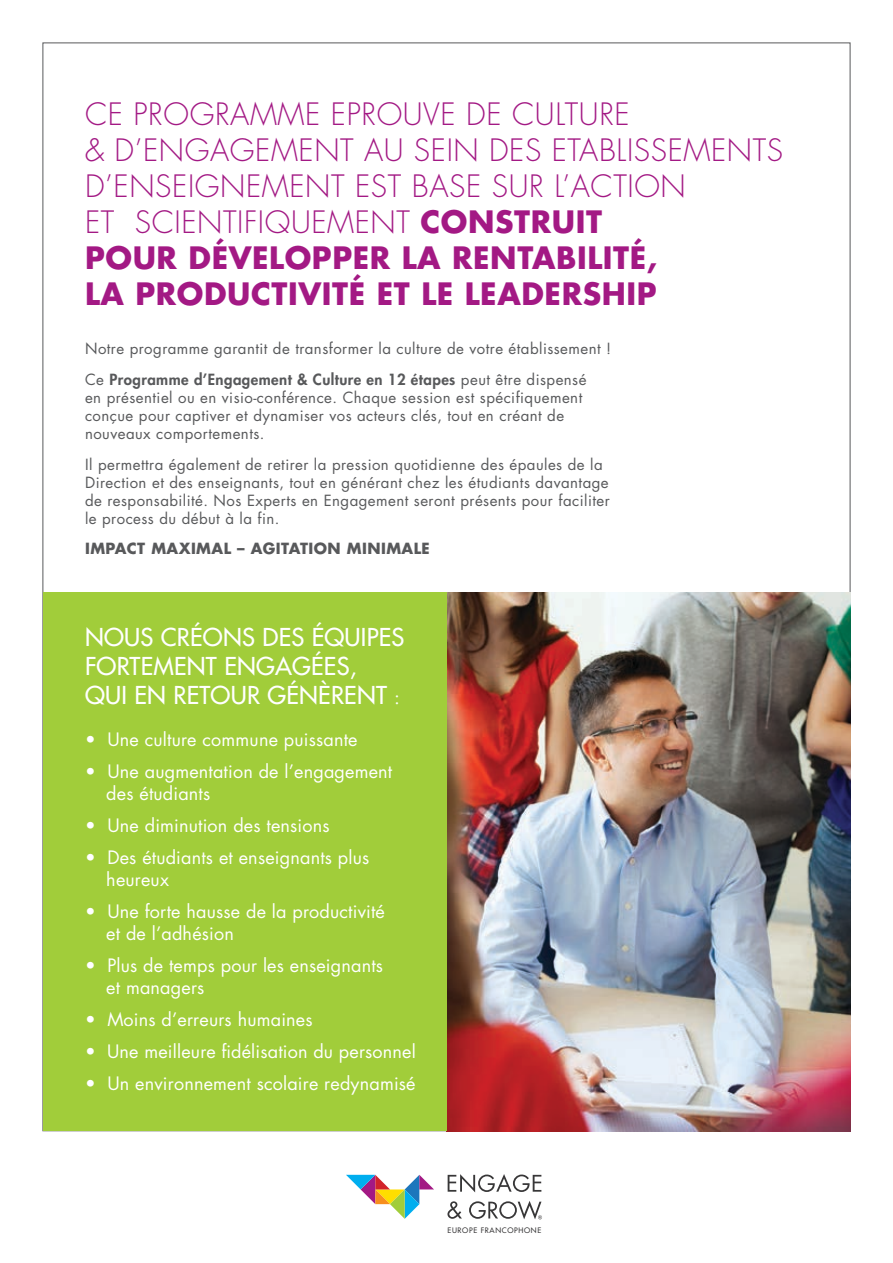
<style>
.page{position:relative;width:893px;height:1263px;background:#fff}
.page>*{position:absolute;margin:0;border:0;box-sizing:border-box;transform-origin:0 0}
.t1{font:300 30px/36px "Futura Std";letter-spacing:.02em;color:#a31984}
.t2{font:500 24px/28.8px "Futura Std";letter-spacing:.01em;color:#fff}
.t3{font:18px/21.6px "Futura Std";letter-spacing:.01em;color:#fff}
.t4{font:15px/18px "Futura Std";letter-spacing:.03em;color:#58595b}
.t5{font:700 15px "Futura Std";letter-spacing:.03em;color:#58595b}
.t6{font:500 7.35px "Futura Std";letter-spacing:.09em;color:#383738}
.s1{font-weight:700}
.s2{font-weight:800}
.s3{font-size:18px}
</style>
<div class="page">
<img style="left:446px;top:592px;width:404px;height:539px">
<div style="left:43px;top:592px;width:403px;height:539px;background:#a1cd3a"></div>
<svg style="left:448px;top:1174px;width:93px;height:18px"></svg>
<svg style="left:447px;top:1201px;width:15px;height:18px"></svg>
<svg style="left:346px;top:1175px;width:88px;height:44px"></svg>
<svg style="left:469px;top:1201px;width:73px;height:18px"></svg>
<h1 class="t1" style="left:85px;top:97px;width:700px">CE PROGRAMME EPROUVE DE CULTURE<br>&amp; D’ENGAGEMENT AU SEIN DES ETABLISSEMENTS D’ENSEIGNEMENT EST BASE SUR L’ACTION<br>ET SCIENTIFIQUEMENT <span class="s1">CONSTRUIT<br>POUR DÉVELOPPER LA RENTABILITÉ,<br>LA PRODUCTIVITÉ ET LE LEADERSHIP</span></h1>
<p class="t4" style="left:85px;top:333px;width:528px;line-height:30.8px">Notre programme garantit de transformer la culture de votre établissement !<br>Ce <span class="s2">Programme d’Engagement &amp; Culture en 12 étapes</span> peut être dispensé</p>
<p class="t4" style="left:85px;top:388px;width:499px">en présentiel ou en visio-conférence. Chaque session est spécifiquement conçue pour captiver et dynamiser vos acteurs clés, tout en créant de nouveaux comportements.</p>
<p class="t4" style="left:85px;top:455px;width:526px">Il permettra également de retirer la pression quotidienne des épaules de la Direction et des enseignants, tout en générant chez les étudiants davantage de responsabilité. Nos Experts en Engagement seront présents pour faciliter le process du début à la fin.</p>
<p class="t5" style="left:85px;top:539px;width:346px">IMPACT MAXIMAL – AGITATION MINIMALE</p>
<h2 class="t2" style="left:85px;top:623px;width:321px">NOUS CRÉONS DES ÉQUIPES<br>FORTEMENT ENGAGÉES,<br>QUI EN RETOUR GÉNÈRENT <span class="s3">:</span></h2>
<p class="t3" style="left:85px;top:729px;width:274px">• Une culture commune puissante</p>
<p class="t3" style="left:106px;top:761px;width:287px;text-indent:-21px">• Une augmentation de l’engagement des étudiants</p>
<p class="t3" style="left:85px;top:815px;width:246px">• Une diminution des tensions</p>
<p class="t3" style="left:106px;top:847px;width:265px;text-indent:-21px">• Des étudiants et enseignants plus heureux</p>
<p class="t3" style="left:106px;top:901px;width:280px;text-indent:-21px">• Une forte hausse de la productivité et de l’adhésion</p>
<p class="t3" style="left:106px;top:955px;width:278px;text-indent:-21px">• Plus de temps pour les enseignants et managers</p>
<p class="t3" style="left:85px;top:1009px;width:229px">• Moins d’erreurs humaines</p>
<p class="t3" style="left:85px;top:1041px;width:332px">• Une meilleure fidélisation du personnel</p>
<p class="t3" style="left:85px;top:1073px;width:332px">• Un environnement scolaire redynamisé</p>
<p class="t6" style="left:447px;top:1225px;width:95px">EUROPE FRANCOPHONE</p>
</div>
